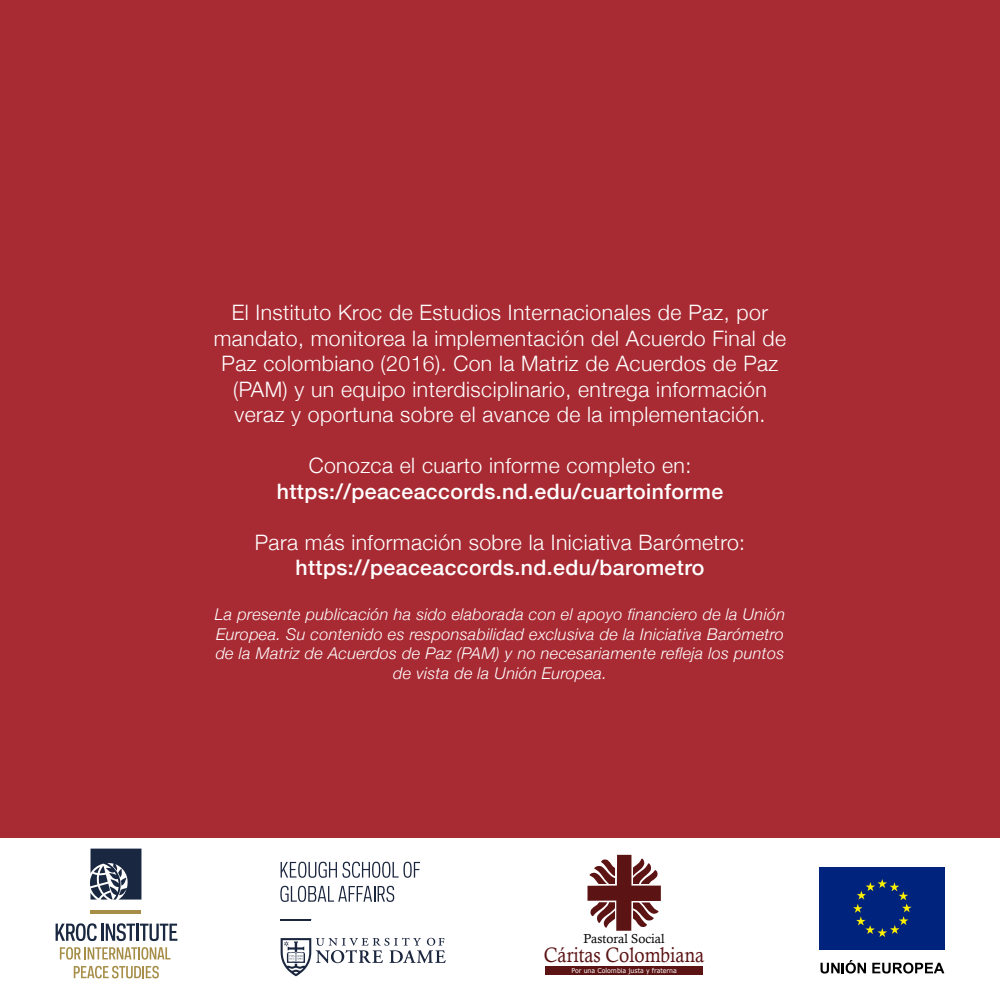
<style>
.page{position:relative;width:1000px;height:1000px;background:#fff}
.page>*{position:absolute;margin:0;border:0;box-sizing:border-box;transform-origin:0 0}
.t1{font:300 21.25px/25.5px "Helvetica Neue";letter-spacing:.02em;color:#fff;text-align:center}
.t2{font:500 21.25px "Helvetica Neue";letter-spacing:.02em;color:#fff}
.t3{font:20.88px "Calisto";color:#5c1314;scale:.9 1}
.t4{font:italic 300 16.25px/19.5px "Helvetica Neue";letter-spacing:.02em;color:#fff;text-align:center}
.t5{font:13px "Calisto";color:#000}
.t6{font:6.62px "MS Reference Sans Serif";color:#fff;scale:.93 1}
</style>
<div class="page">
<div style="left:0;top:0;width:1000px;height:838px;background:#a82b34"></div>
<svg style="left:588px;top:855px;width:73px;height:76px"></svg>
<div style="left:545px;top:966px;width:158px;height:9px;background:#5c1314"></div>
<svg style="left:56px;top:923px;width:41px;height:18px"></svg>
<hr style="left:101px;top:924px;width:3px;height:17px;background:#192740">
<svg style="left:106px;top:923px;width:71px;height:18px"></svg>
<svg style="left:60px;top:947px;width:110px;height:13px"></svg>
<svg style="left:74px;top:966px;width:85px;height:12px"></svg>
<hr style="left:91px;top:911px;width:50px;height:3px;background:#a68e48">
<svg style="left:90px;top:849px;width:51px;height:51px;background:#4c576a"></svg>
<div style="left:819px;top:867px;width:125px;height:83px;background:#00247d"></div>
<svg style="left:821px;top:960px;width:45px;height:14px"></svg>
<svg style="left:872px;top:963px;width:72px;height:11px"></svg>
<svg style="left:281px;top:938px;width:165px;height:38px"></svg>
<hr style="left:281px;top:919px;width:30px;height:1px;background:#1a253e">
<svg style="left:281px;top:862px;width:139px;height:16px"></svg>
<svg style="left:280px;top:886px;width:114px;height:16px"></svg>
<p class="t1" style="left:214px;top:299px;width:574px">El Instituto Kroc de Estudios Internacionales de Paz, por mandato, monitorea la implementación del Acuerdo Final de Paz colombiano (2016). Con la Matriz de Acuerdos de Paz (PAM) y un equipo interdisciplinario, entrega información veraz y oportuna sobre el avance de la implementación.</p>
<p class="t1" style="left:309px;top:452px;width:384px">Conozca el cuarto informe completo en:</p>
<p class="t2" style="left:277px;top:474px;width:448px">https://peaceaccords.nd.edu/cuartoinforme</p>
<p class="t1" style="left:255px;top:528px;width:492px">Para más información sobre la Iniciativa Barómetro:</p>
<p class="t2" style="left:295px;top:551px;width:410px">https://peaceaccords.nd.edu/barometro</p>
<p class="t4" style="left:215px;top:604px;width:572px">La presente publicación ha sido elaborada con el apoyo financiero de la Unión Europea. Su contenido es responsabilidad exclusiva de la Iniciativa Barómetro de la Matriz de Acuerdos de Paz (PAM) y no necesariamente refleja los puntos de vista de la Unión Europea.</p>
<p class="t5" style="left:584px;top:931px;width:83px">Pastoral Social</p>
<p class="t3" style="left:544px;top:943px;width:180px">Cáritas Colombiana</p>
<p class="t6" style="left:572px;top:966px;width:115px">Por una Colombia justa y fraterna</p>
</div>
